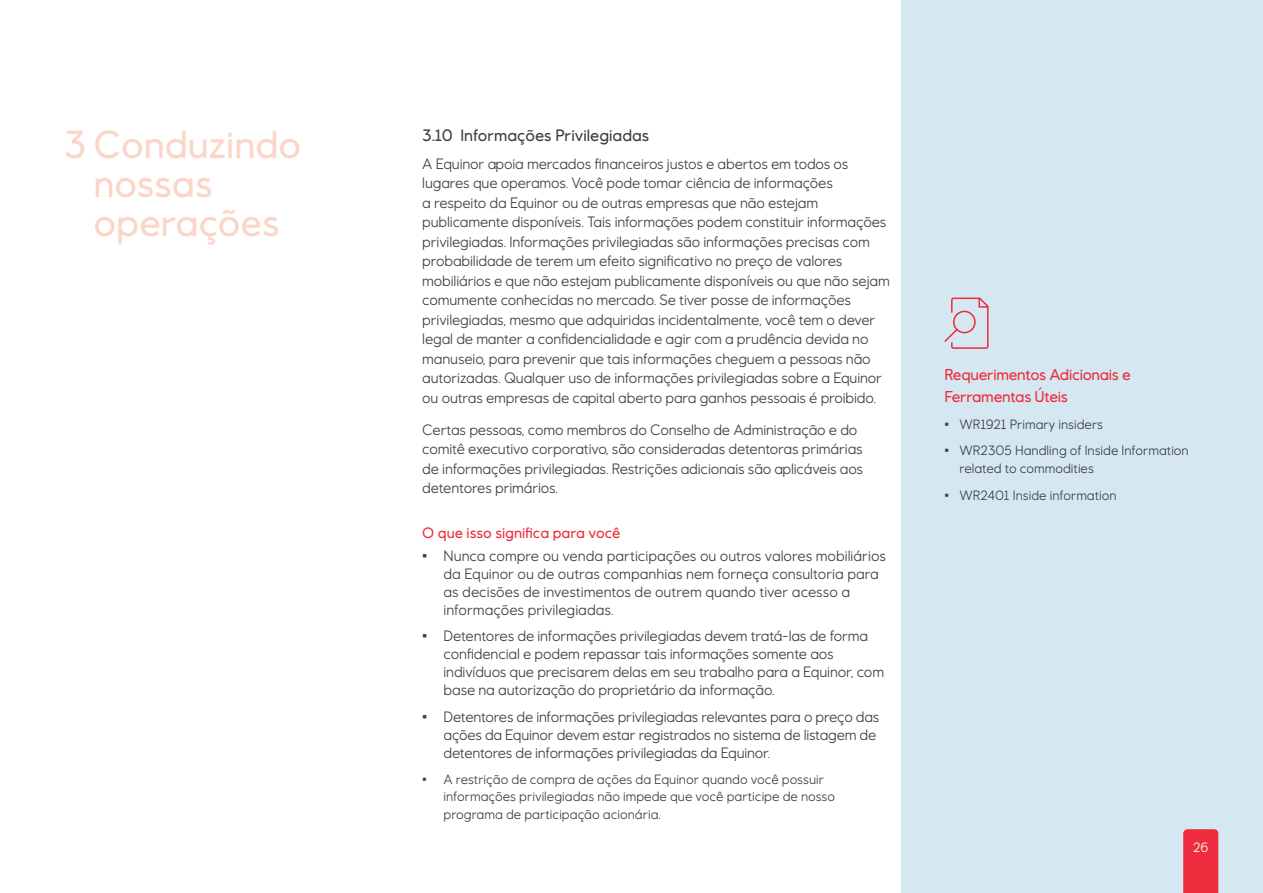
<style>
.page{position:relative;width:1263px;height:893px;background:#fff}
.page>*{position:absolute;margin:0;border:0;box-sizing:border-box;transform-origin:0 0}
.section_title{font:500 39px/39px "Equinor";color:#fcd5c9}
.content_section_head{font:500 16.5px "Equinor";color:#3e3e3f}
.grey_zone_title{font:500 15.75px/22.5px "Equinor";letter-spacing:-.015em;color:#ee2c3d}
.body{font:15px/19.5px "Equinor";letter-spacing:-.01em;color:#3e3e3f}
.meaning{font:500 15px "Equinor";color:#ee2c3d}
.t1{font:13.5px/17.7px "Equinor";color:#3e3e3f}
.t2{font:13.5px "Equinor";color:#fff}
</style>
<div class="page">
<div style="left:901px;top:0;width:362px;height:893px;background:#d5e8f1"></div>
<svg style="left:944px;top:298px;width:44px;height:51px"></svg>
<div style="left:1183px;top:829px;width:35px;height:64px;background:#ee2c3d"></div>
<p class="section_title" style="left:94px;top:125px;width:209px;text-indent:-30px">3 Conduzindo nossas operações</p>
<p class="content_section_head" style="left:422px;top:125px;width:229px">3.10 Informações Privilegiadas</p>
<p class="body" style="left:422px;top:153px;width:469px">A Equinor apoia mercados financeiros justos e abertos em todos os lugares que operamos. Você pode tomar ciência de informações<br>a respeito da Equinor ou de outras empresas que não estejam publicamente disponíveis. Tais informações podem constituir informações privilegiadas. Informações privilegiadas são informações precisas com probabilidade de terem um efeito significativo no preço de valores mobiliários e que não estejam publicamente disponíveis ou que não sejam comumente conhecidas no mercado. Se tiver posse de informações privilegiadas, mesmo que adquiridas incidentalmente, você tem o dever legal de manter a confidencialidade e agir com a prudência devida no manuseio, para prevenir que tais informações cheguem a pessoas não autorizadas. Qualquer uso de informações privilegiadas sobre a Equinor ou outras empresas de capital aberto para ganhos pessoais é proibido.</p>
<p class="body" style="left:422px;top:420px;width:442px">Certas pessoas, como membros do Conselho de Administração e do comitê executivo corporativo, são consideradas detentoras primárias de informações privilegiadas. Restrições adicionais são aplicáveis aos detentores primários.</p>
<p class="meaning" style="left:422px;top:524px;width:200px">O que isso significa para você</p>
<p class="body" style="left:443px;top:546px;width:444px;line-height:18px;text-indent:-21px">• Nunca compre ou venda participações ou outros valores mobiliários da Equinor ou de outras companhias nem forneça consultoria para as decisões de investimentos de outrem quando tiver acesso a informações privilegiadas.</p>
<p class="body" style="left:443px;top:627px;width:442px;line-height:18px;text-indent:-21px">• Detentores de informações privilegiadas devem tratá-las de forma confidencial e podem repassar tais informações somente aos indivíduos que precisarem delas em seu trabalho para a Equinor, com base na autorização do proprietário da informação.</p>
<p class="body" style="left:443px;top:707px;width:437px;line-height:18px;text-indent:-21px">• Detentores de informações privilegiadas relevantes para o preço das ações da Equinor devem estar registrados no sistema de listagem de detentores de informações privilegiadas da Equinor.</p>
<p class="t1" style="left:443px;top:770px;width:393px;text-indent:-21px">• A restrição de compra de ações da Equinor quando você possuir informações privilegiadas não impede que você participe de nosso programa de participação acionária.</p>
<p class="grey_zone_title" style="left:944px;top:363px;width:188px">Requerimentos Adicionais e<br>Ferramentas Úteis</p>
<p class="t1" style="left:944px;top:415px;width:160px">• WR1921 Primary insiders</p>
<p class="t1" style="left:959px;top:442px;width:231px;text-indent:-15px">• WR2305 Handling of Inside Information related to commodities</p>
<p class="t1" style="left:944px;top:486px;width:174px">• WR2401 Inside information</p>
<p class="t2" style="left:1193px;top:839px;width:17px">26</p>
</div>
